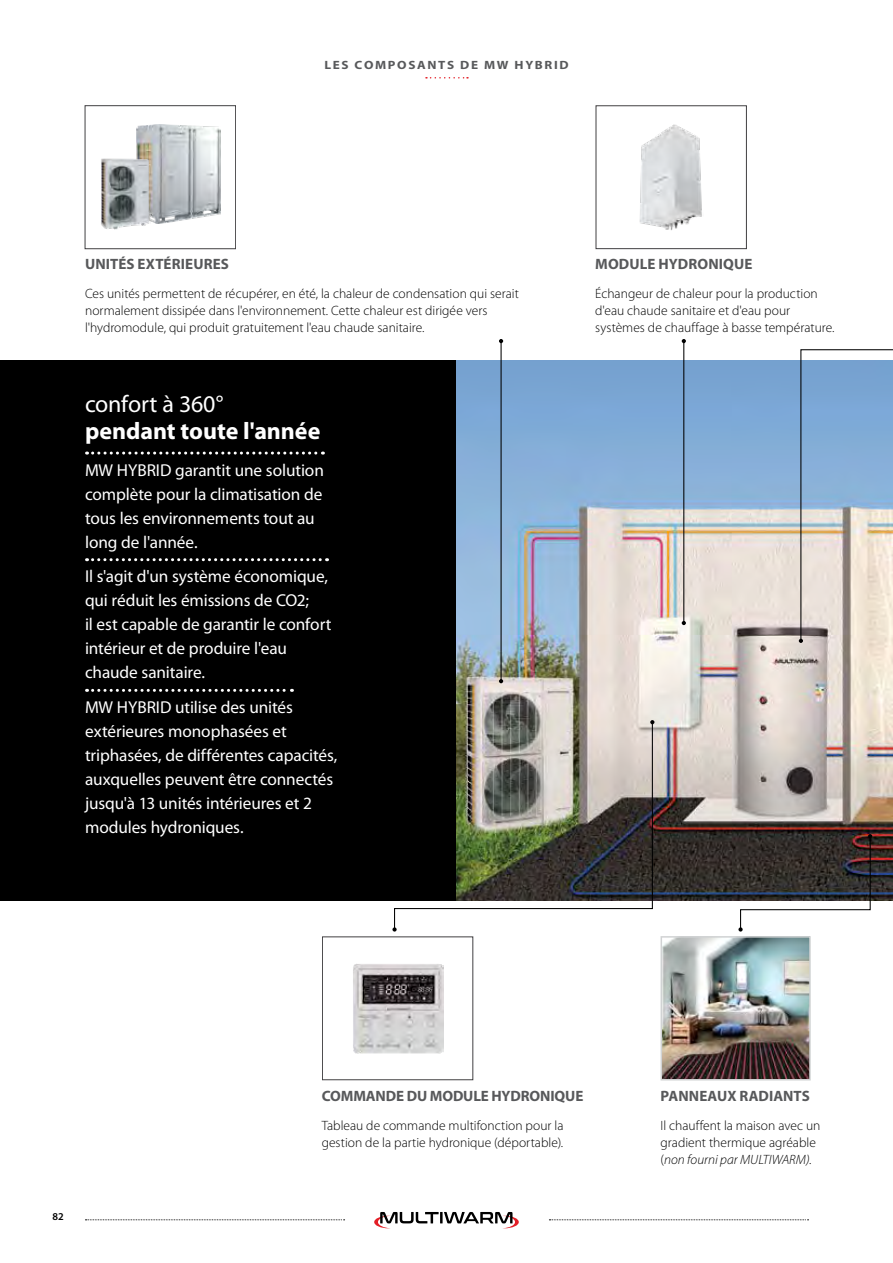
<style>
.page{position:relative;width:893px;height:1263px;background:#fff}
.page>*{position:absolute;margin:0;border:0;box-sizing:border-box;transform-origin:0 0}
.t1{font:700 24px "Myriad Pro";letter-spacing:-.005em;color:#fff}
.t2{font:24px "Myriad Pro";letter-spacing:-.01em;color:#fff}
.t3{font:17.25px/24px "Myriad Pro";letter-spacing:-.01em;color:#fff}
.t4{font:700 15px "Myriad Pro";color:#58595b}
.t5{font:300 13.5px/16.8px "Myriad Pro";color:#000}
.t6{font:700 12px "Myriad Pro";letter-spacing:.125em;color:#58595b;scale:1.1 1}
.t7{font:600 10.5px "Myriad Pro";color:#000}
.s1{font-style:italic}
</style>
<div class="page">
<img style="left:455px;top:360px;width:438px;height:540px">
<div style="left:0;top:360px;width:455px;height:540px;background:#000"></div>
<svg style="left:374px;top:1212px;width:145px;height:16px"></svg>
<svg style="left:85px;top:1219px;width:260px;height:1px"></svg>
<svg style="left:549px;top:1219px;width:259px;height:1px"></svg>
<svg style="left:87px;top:452px;width:236px;height:3px"></svg>
<svg style="left:87px;top:558px;width:241px;height:3px"></svg>
<svg style="left:87px;top:689px;width:205px;height:3px"></svg>
<svg style="left:426px;top:77px;width:42px;height:2px"></svg>
<svg style="left:596px;top:105px;width:151px;height:144px"></svg>
<img style="left:639px;top:123px;width:65px;height:108px">
<img style="left:663px;top:939px;width:145px;height:138px">
<div style="left:660px;top:936px;width:151px;height:144px;border:2px solid #d1d3d4"></div>
<hr style="left:501px;top:341px;width:1px;height:340px;background:#000">
<svg style="left:499px;top:339px;width:4px;height:4px"></svg>
<svg style="left:499px;top:679px;width:4px;height:4px"></svg>
<hr style="left:683px;top:341px;width:1px;height:282px;background:#000">
<svg style="left:682px;top:339px;width:4px;height:4px"></svg>
<svg style="left:682px;top:621px;width:4px;height:4px"></svg>
<svg style="left:799px;top:349px;width:94px;height:294px;background:#aebecf"></svg>
<svg style="left:738px;top:834px;width:134px;height:97px"></svg>
<img style="left:393px;top:721px;width:260px;height:206px">
<svg style="left:322px;top:927px;width:151px;height:153px"></svg>
<svg style="left:650px;top:720px;width:4px;height:4px"></svg>
<svg style="left:85px;top:105px;width:151px;height:144px"></svg>
<img style="left:136px;top:124px;width:85px;height:99px">
<img style="left:100px;top:158px;width:50px;height:72px">
<p class="t6" style="left:324px;top:57px;width:224px">LES COMPOSANTS DE MW HYBRID</p>
<p class="t4" style="left:85px;top:254px;width:145px">UNITÉS EXTÉRIEURES</p>
<p class="t5" style="left:85px;top:285px;width:435px">Ces unités permettent de récupérer, en été, la chaleur de condensation qui serait normalement dissipée dans l'environnement. Cette chaleur est dirigée vers l'hydromodule, qui produit gratuitement l'eau chaude sanitaire.</p>
<h1 class="t2" style="left:85px;top:389px;width:140px">confort à 360°</h1>
<h1 class="t1" style="left:85px;top:415px;width:237px">pendant toute l'année</h1>
<p class="t3" style="left:85px;top:458px;width:240px">MW HYBRID garantit une solution complète pour la climatisation de tous les environnements tout au long de l'année.</p>
<p class="t3" style="left:85px;top:564px;width:248px">Il s'agit d'un système économique, qui réduit les émissions de CO2;<br>il est capable de garantir le confort intérieur et de produire l'eau chaude sanitaire.</p>
<p class="t3" style="left:85px;top:695px;width:254px">MW HYBRID utilise des unités extérieures monophasées et triphasées, de différentes capacités, auxquelles peuvent être connectés jusqu'à 13 unités intérieures et 2 modules hydroniques.</p>
<p class="t4" style="left:595px;top:254px;width:159px">MODULE HYDRONIQUE</p>
<p class="t5" style="left:595px;top:285px;width:241px">Échangeur de chaleur pour la production d'eau chaude sanitaire et d'eau pour systèmes de chauffage à basse température.</p>
<p class="t7" style="left:53px;top:1209px;width:13px">82</p>
<p class="t4" style="left:322px;top:1086px;width:263px">COMMANDE DU MODULE HYDRONIQUE</p>
<p class="t5" style="left:322px;top:1117px;width:243px">Tableau de commande multifonction pour la gestion de la partie hydronique (déportable).</p>
<p class="t4" style="left:660px;top:1086px;width:151px">PANNEAUX RADIANTS</p>
<p class="t5" style="left:660px;top:1117px;width:161px">Il chauffent la maison avec un gradient thermique agréable (<span class="s1">non fourni par MULTIWARM).</span></p>
</div>
